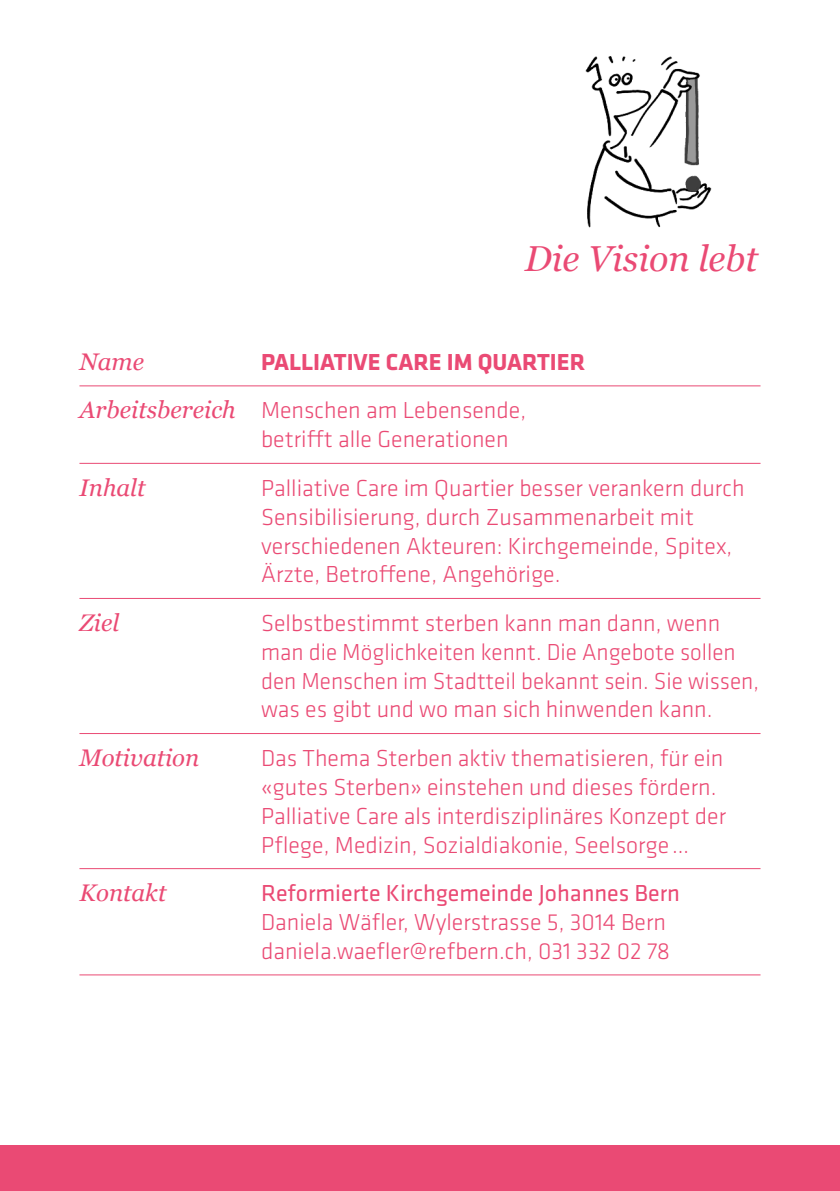
<style>
.page{position:relative;width:840px;height:1191px;background:#fff}
.page>*{position:absolute;margin:0;border:0;box-sizing:border-box;transform-origin:0 0}
.t1{font:italic 36px "Georgia";color:#ea4a74}
.t2{font:300 24px/28.8px "Klavika";color:#ea4a74}
.t3{font:700 24px/48.6px "Klavika";color:#ea4a74}
.t4{font:24px "Klavika";color:#ea4a74}
.t5{font:italic 24px "Georgia";color:#ea4a74}
.s1{font-family:"Georgia";font-weight:400;font-style:italic}
.s2{font-weight:300}
</style>
<div class="page">
<img style="left:585px;top:56px;width:127px;height:172px">
<div style="left:0;top:1145px;width:839px;height:46px;background:#ea4a74"></div>
<hr style="left:79px;top:385px;width:681px;height:1px;background:#ea4a74">
<hr style="left:79px;top:463px;width:681px;height:1px;background:#ea4a74">
<hr style="left:79px;top:598px;width:681px;height:1px;background:#ea4a74">
<hr style="left:79px;top:733px;width:681px;height:1px;background:#ea4a74">
<hr style="left:79px;top:868px;width:681px;height:1px;background:#ea4a74">
<hr style="left:79px;top:974px;width:681px;height:1px;background:#ea4a74">
<h1 class="t1" style="left:524px;top:232px;width:235px">Die Vision lebt</h1>
<p class="t5" style="left:79px;top:344px;width:66px">Name</p>
<p class="t3" style="left:79px;top:338px;width:507px;text-indent:181px">PALLIATIVE CARE IM QUARTIER<br><span class="s1">Arbeitsbereich</span> <span class="s2">Menschen am Lebensende,</span></p>
<p class="t2" style="left:261px;top:425px;width:249px">betrifft alle Generationen</p>
<p class="t5" style="left:79px;top:470px;width:67px">Inhalt</p>
<p class="t2" style="left:261px;top:474px;width:484px">Palliative Care im Quartier besser verankern durch Sensibilisierung, durch Zusammenarbeit mit verschiedenen Akteuren: Kirchgemeinde, Spitex, Ärzte, Betroffene, Angehörige.</p>
<p class="t5" style="left:79px;top:605px;width:41px">Ziel</p>
<p class="t2" style="left:261px;top:609px;width:499px">Selbstbestimmt sterben kann man dann, wenn man die Möglichkeiten kennt. Die Angebote sollen den Menschen im Stadtteil bekannt sein. Sie wissen, was es gibt und wo man sich hinwenden kann.</p>
<p class="t5" style="left:79px;top:740px;width:121px">Motivation</p>
<p class="t2" style="left:261px;top:744px;width:466px">Das Thema Sterben aktiv thematisieren, für ein «gutes Sterben» einstehen und dieses fördern.<br>Palliative Care als interdisziplinäres Konzept der Pflege, Medizin, Sozialdiakonie, Seelsorge…</p>
<p class="t5" style="left:79px;top:875px;width:88px">Kontakt</p>
<p class="t4" style="left:261px;top:880px;width:420px">Reformierte Kirchgemeinde Johannes Bern</p>
<p class="t2" style="left:261px;top:908px;width:410px">Daniela Wäfler, Wylerstrasse 5, 3014 Bern daniela.waefler@refbern.ch, 031 332 02 78</p>
</div>
